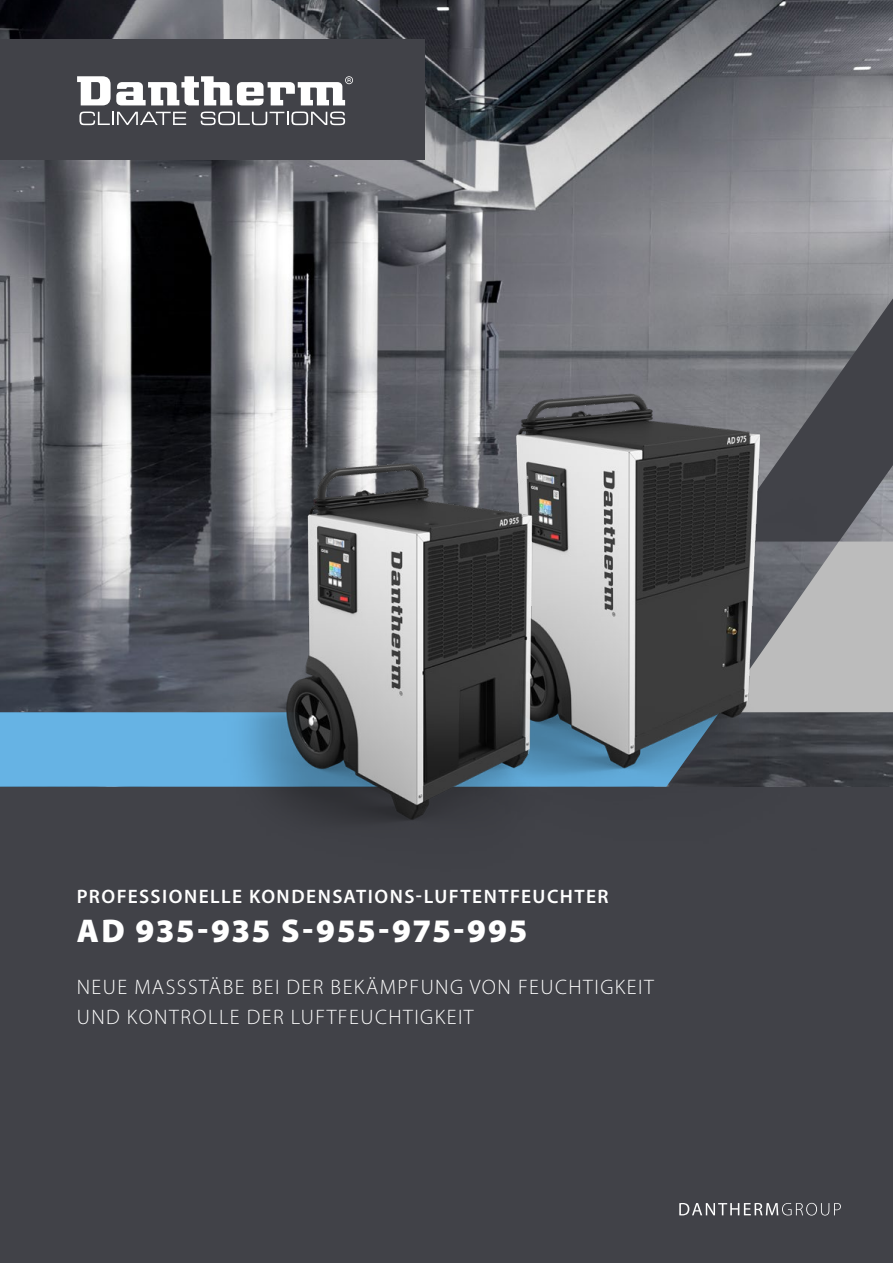
<style>
.page{position:relative;width:893px;height:1263px;background:#fff}
.page>*{position:absolute;margin:0;border:0;box-sizing:border-box;transform-origin:0 0}
.t1{font:900 33px "Myriad Pro";letter-spacing:.04em;color:#fff}
.t2{font:300 21px/30px "Myriad Pro";letter-spacing:.07em;color:#fff}
.t3{font:600 19.5px "Myriad Pro";letter-spacing:.075em;color:#fff}
</style>
<div class="page">
<div style="left:0;top:787px;width:893px;height:476px;background:#414248"></div>
<svg style="left:679px;top:1203px;width:162px;height:12px"></svg>
<img style="left:0;top:0;width:893px;height:787px">
<svg style="left:719px;top:298px;width:174px;height:414px"></svg>
<div style="left:0;top:712px;width:224px;height:75px;background:#66b3e4"></div>
<div style="left:0;top:39px;width:424px;height:120px;background:#414248"></div>
<svg style="left:77px;top:76px;width:276px;height:29px"></svg>
<svg style="left:79px;top:112px;width:107px;height:13px"></svg>
<svg style="left:201px;top:112px;width:144px;height:13px"></svg>
<img style="left:439px;top:316px;width:377px;height:471px">
<img style="left:224px;top:386px;width:360px;height:436px">
<p class="t3" style="left:77px;top:884px;width:533px">PROFESSIONELLE KONDENSATIONS-LUFTENTFEUCHTER</p>
<h1 class="t1" style="left:77px;top:909px;width:452px">AD 935-935 S-955-975-995</h1>
<p class="t2" style="left:77px;top:972px;width:578px">NEUE MASSSTÄBE BEI DER BEKÄMPFUNG VON FEUCHTIGKEIT<br>UND KONTROLLE DER LUFTFEUCHTIGKEIT</p>
</div>
